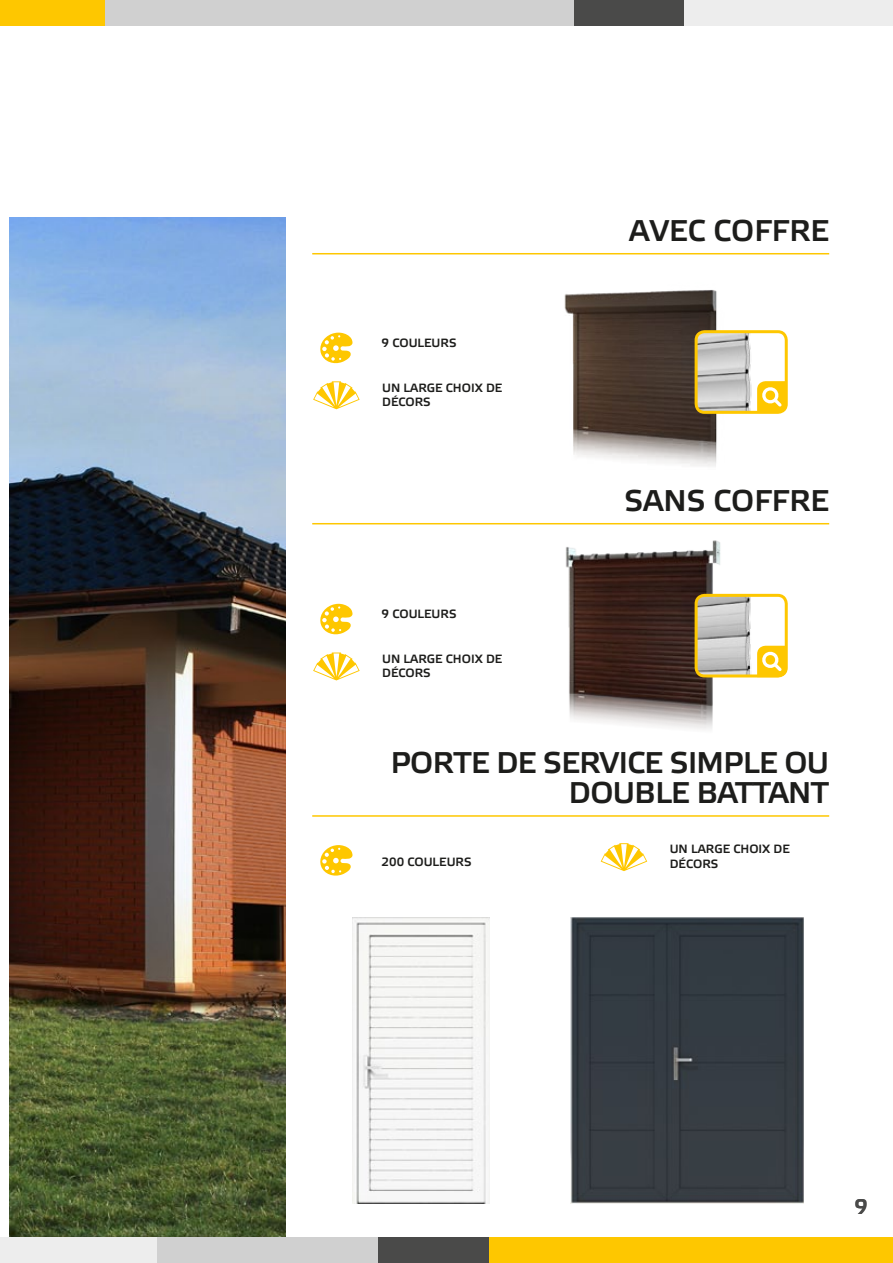
<style>
.page{position:relative;width:893px;height:1263px;background:#fff}
.page>*{position:absolute;margin:0;border:0;box-sizing:border-box;transform-origin:0 0}
.t1{font:700 30px "Elektra Light Pro";letter-spacing:-.02em;color:#1d1d1b}
.t2{font:700 21px "Elektra Light Pro";color:#4a4a49}
.t3{font:700 12px/14.4px "Elektra Light Pro";color:#1d1d1b}
</style>
<div class="page">
<img style="left:9px;top:218px;width:277px;height:1019px">
<svg style="left:313px;top:381px;width:47px;height:28px"></svg>
<svg style="left:313px;top:652px;width:47px;height:28px"></svg>
<svg style="left:601px;top:843px;width:46px;height:28px"></svg>
<img style="left:352px;top:918px;width:137px;height:285px">
<img style="left:570px;top:917px;width:234px;height:287px">
<svg style="left:320px;top:333px;width:33px;height:31px"></svg>
<svg style="left:320px;top:604px;width:33px;height:31px"></svg>
<svg style="left:320px;top:845px;width:33px;height:31px"></svg>
<img style="left:564px;top:290px;width:153px;height:176px">
<img style="left:565px;top:540px;width:160px;height:189px">
<img style="left:696px;top:332px;width:88px;height:80px">
<div style="left:695px;top:330px;width:93px;height:84px;border:3px solid #fec700;border-radius:9px"></div>
<img style="left:696px;top:595px;width:88px;height:81px">
<div style="left:695px;top:594px;width:93px;height:83px;border:3px solid #fec700;border-radius:9px"></div>
<svg style="left:757px;top:381px;width:30px;height:32px"></svg>
<svg style="left:757px;top:646px;width:30px;height:31px"></svg>
<hr style="left:312px;top:253px;width:517px;height:1px;background:#fec700">
<hr style="left:312px;top:523px;width:517px;height:1px;background:#fec700">
<hr style="left:312px;top:815px;width:517px;height:2px;background:#fec700">
<div style="left:104px;top:0;width:470px;height:26px;background:#d0d0d0"></div>
<div style="left:0;top:0;width:104px;height:26px;background:#fec700"></div>
<div style="left:574px;top:0;width:111px;height:26px;background:#4a4a49"></div>
<div style="left:685px;top:0;width:208px;height:26px;background:#ededed"></div>
<div style="left:0;top:1237px;width:157px;height:26px;background:#ededed"></div>
<div style="left:157px;top:1237px;width:221px;height:26px;background:#d0d0d0"></div>
<div style="left:378px;top:1237px;width:111px;height:26px;background:#4a4a49"></div>
<div style="left:489px;top:1237px;width:404px;height:26px;background:#fec700"></div>
<p class="t3" style="left:382px;top:336px;width:20px">9 COULEURS</p>
<p class="t3" style="left:382px;top:381px;width:122px">UN LARGE CHOIX DE<br>DÉCORS</p>
<p class="t3" style="left:382px;top:607px;width:20px">9 COULEURS</p>
<p class="t3" style="left:382px;top:652px;width:122px">UN LARGE CHOIX DE<br>DÉCORS</p>
<h1 class="t1" style="left:629px;top:214px;width:35px">COFFRE</h1>
<h1 class="t1" style="left:624px;top:484px;width:35px">COFFRE</h1>
<h1 class="t1" style="left:391px;top:746px;width:40px">PORTE</h1>
<h1 class="t1" style="left:496px;top:746px;width:67px">DE SER</h1>
<h1 class="t1" style="left:600px;top:746px;width:34px">VICE</h1>
<h1 class="t1" style="left:670px;top:746px;width:136px">SIMPLE OU</h1>
<h1 class="t1" style="left:569px;top:776px;width:22px">DOU</h1>
<h1 class="t1" style="left:635px;top:776px;width:103px">BLE BATTANT</h1>
<p class="t3" style="left:382px;top:855px;width:35px">200 COULEURS</p>
<p class="t3" style="left:670px;top:842px;width:122px">UN LARGE CHOIX DE<br>DÉCORS</p>
<h2 class="t2" style="left:854px;top:1196px;width:15px">9</h2>
</div>
